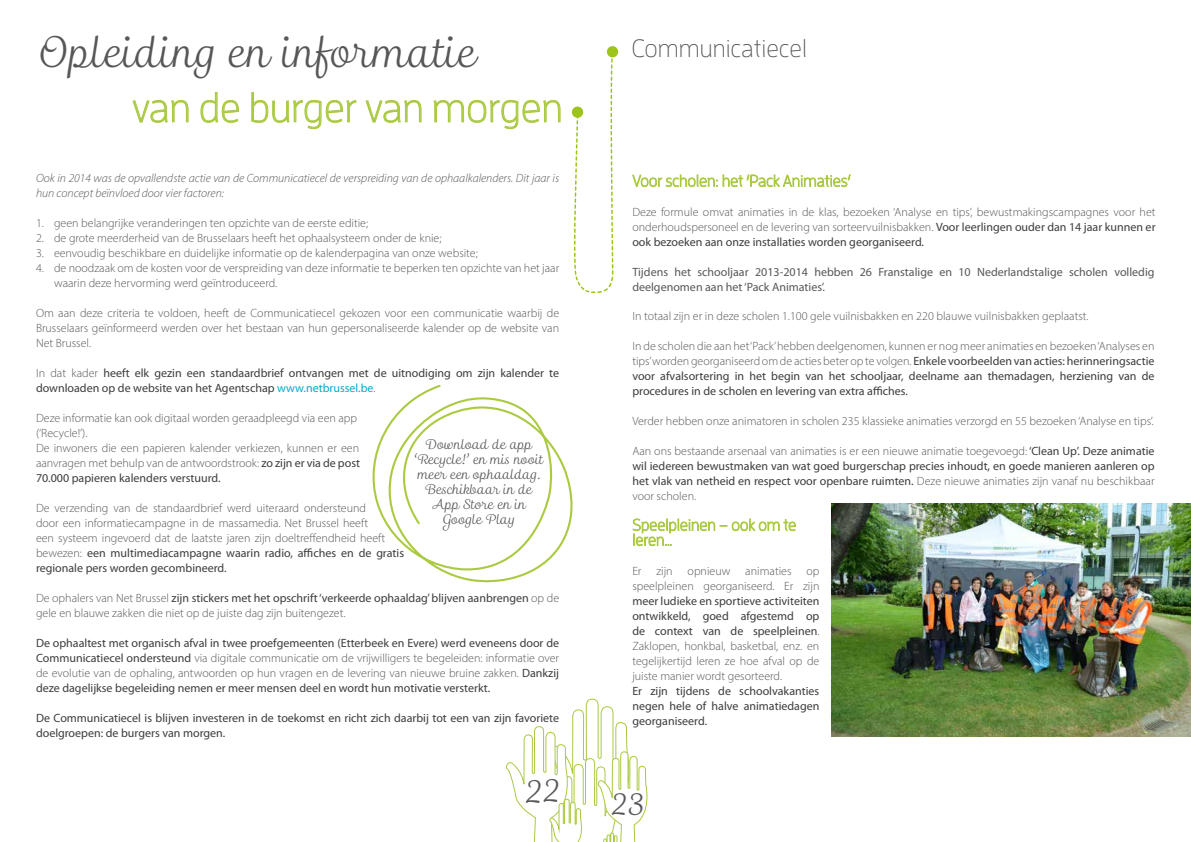
<style>
.page{position:relative;width:1191px;height:842px;background:#fff}
.page>*{position:absolute;margin:0;border:0;box-sizing:border-box;transform-origin:0 0}
.t1{font:41px "Madre Script";color:#575756}
.t2{font:300 41px "Enzo OT";color:#aaca41}
.t3{font:300 25px "Enzo OT";color:#575756}
.t4{font:300 16px/15px "Enzo OT";color:#aaca41}
.t5{font:13px/15px "Madre Script";color:#575756;text-align:center}
.t6{font:300 12px/15px "Myriad Pro";color:#575756}
.t7{font:12px/15px "Myriad Pro";color:#3c3c3b;text-align:justify}
.t8{font:italic 300 12px/15px "Myriad Pro";color:#575756}
.t9{font:12px/15px "Myriad Pro";color:#575756}
.s1{font-weight:300;color:#575756}
.s2{color:#00abce}
.s3{font-weight:400;color:#3c3c3b}
</style>
<div class="page">
<svg style="left:132px;top:100px;width:57px;height:23px"></svg>
<svg style="left:200px;top:92px;width:39px;height:31px"></svg>
<svg style="left:251px;top:92px;width:105px;height:37px"></svg>
<svg style="left:365px;top:100px;width:56px;height:23px"></svg>
<svg style="left:433px;top:100px;width:127px;height:29px"></svg>
<svg style="left:573px;top:46px;width:45px;height:247px"></svg>
<svg style="left:632px;top:174px;width:219px;height:13px"></svg>
<img style="left:831px;top:504px;width:359px;height:232px">
<svg style="left:372px;top:385px;width:133px;height:198px"></svg>
<svg style="left:505px;top:400px;width:291px;height:442px"></svg>
<h1 class="t1" style="left:36px;top:29px;width:442px">Opleiding en informatie</h1>
<h2 class="t3" style="left:631px;top:33px;width:177px">Communicatiecel</h2>
<h1 class="t2" style="left:132px;top:83px;width:432px">van de burger van morgen</h1>
<p class="t8" style="left:36px;top:171px;width:524px">Ook in 2014 was de opvallendste actie van de Communicatiecel de verspreiding van de ophaalkalenders. Dit jaar is hun concept beïnvloed door vier factoren:</p>
<p class="t6" style="left:36px;top:216px;width:334px">1. geen belangrijke veranderingen ten opzichte van de eerste editie;</p>
<p class="t6" style="left:36px;top:231px;width:407px">2. de grote meerderheid van de Brusselaars heeft het ophaalsysteem onder de knie;</p>
<p class="t6" style="left:36px;top:246px;width:443px">3. eenvoudig beschikbare en duidelijke informatie op de kalenderpagina van onze website;</p>
<p class="t6" style="left:54px;top:261px;width:507px;text-indent:-18px">4. de noodzaak om de kosten voor de verspreiding van deze informatie te beperken ten opzichte van het jaar waarin deze hervorming werd geïntroduceerd.</p>
<p class="t6" style="left:36px;top:306px;width:525px;text-align:justify">Om aan deze criteria te voldoen, heeft de Communicatiecel gekozen voor een communicatie waarbij de Brusselaars geïnformeerd werden over het bestaan van hun gepersonaliseerde kalender op de website van Net Brussel.</p>
<p class="t7" style="left:36px;top:365px;width:525px"><span class="s1">In dat kader</span> heeft elk gezin een standaardbrief ontvangen met de uitnodiging om zijn kalender te downloaden op de website van het Agentschap <span class="s2">www.netbrussel.be</span><span class="s1">.</span></p>
<p class="t6" style="left:36px;top:411px;width:326px">Deze informatie kan ook digitaal worden geraadpleegd via een app (‘Recycle!’).<br>De inwoners die een papieren kalender verkiezen, kunnen er een aanvragen met behulp van de antwoordstrook: <span class="s3">zo zijn er via de post 70.000 papieren kalenders verstuurd.</span></p>
<p class="t6" style="left:36px;top:501px;width:369px">De verzending van de standaardbrief werd uiteraard ondersteund<br>door een informatiecampagne in de massamedia. Net Brussel heeft<br>een systeem ingevoerd dat de laatste jaren zijn doeltreffendheid heeft bewezen: <span class="s3">een multimediacampagne waarin radio, affiches en de gratis regionale pers worden gecombineerd.</span></p>
<p class="t6" style="left:36px;top:591px;width:524px">De ophalers van Net Brussel <span class="s3">zijn stickers met het opschrift ‘verkeerde ophaaldag’ blijven aanbrengen</span> op de gele en blauwe zakken die niet op de juiste dag zijn buitengezet.</p>
<p class="t7" style="left:36px;top:635px;width:524px">De ophaaltest met organisch afval in twee proefgemeenten (Etterbeek en Evere) werd eveneens door de Communicatiecel ondersteund <span class="s1">via digitale communicatie om de vrijwilligers te begeleiden: informatie over de evolutie van de ophaling, antwoorden op hun vragen en de levering van nieuwe bruine zakken.</span> Dankzij deze dagelijkse begeleiding nemen er meer mensen deel en wordt hun motivatie versterkt.</p>
<p class="t7" style="left:36px;top:710px;width:525px">De Communicatiecel is blijven investeren in de toekomst en richt zich daarbij tot een van zijn favoriete doelgroepen: de burgers van morgen.</p>
<p class="t5" style="left:414px;top:437px;width:130px">Download de app ‘Recycle!’ en mis nooit meer een ophaaldag.<br>Beschikbaar in de<br>App Store en in<br>Google Play</p>
<h3 class="t4" style="left:632px;top:173px;width:220px">Voor scholen: het ‘Pack Animaties’</h3>
<p class="t6" style="left:632px;top:205px;width:525px;text-align:justify">Deze formule omvat animaties in de klas, bezoeken ‘Analyse en tips’, bewustmakingscampagnes voor het onderhoudspersoneel en de levering van sorteervuilnisbakken. <span class="s3">Voor leerlingen ouder dan 14 jaar kunnen er ook bezoeken aan onze installaties worden georganiseerd.</span></p>
<p class="t9" style="left:632px;top:265px;width:523px">Tijdens het schooljaar 2013-2014 hebben 26 Franstalige en 10 Nederlandstalige scholen volledig deelgenomen aan het ‘Pack Animaties’.</p>
<p class="t6" style="left:632px;top:309px;width:458px">In totaal zijn er in deze scholen 1.100 gele vuilnisbakken en 220 blauwe vuilnisbakken geplaatst.</p>
<p class="t7" style="left:632px;top:339px;width:524px"><span class="s1">In de scholen die aan het ‘Pack’ hebben deelgenomen, kunnen er nog meer animaties en bezoeken ‘Analyses en tips’worden georganiseerd om de acties beter op te volgen.</span> Enkele voorbeelden van acties: herinneringsactie voor afvalsortering in het begin van het schooljaar, deelname aan themadagen, herziening van de procedures in de scholen en levering van extra affiches.</p>
<p class="t6" style="left:632px;top:414px;width:523px">Verder hebben onze animatoren in scholen 235 klassieke animaties verzorgd en 55 bezoeken ‘Analyse en tips’.</p>
<p class="t7" style="left:632px;top:444px;width:523px"><span class="s1">Aan ons bestaande arsenaal van animaties is er een nieuwe animatie toegevoegd:</span> ‘Clean Up’. Deze animatie wil iedereen bewustmaken van wat goed burgerschap precies inhoudt, en goede manieren aanleren op het vlak van netheid en respect voor openbare ruimten. <span class="s1">Deze nieuwe animaties zijn vanaf nu beschikbaar voor scholen.</span></p>
<h3 class="t4" style="left:632px;top:517px;width:165px">Speelpleinen – ook om te leren…</h3>
<p class="t6" style="left:632px;top:564px;width:189px">Er zijn opnieuw animaties op speelpleinen georganiseerd. Er zijn</p>
<p class="t6" style="left:632px;top:594px;width:189px;text-align:justify"><span class="s3">meer ludieke en sportieve activiteiten ontwikkeld, goed afgestemd op de context van de speelpleinen</span>.<br>Zaklopen, honkbal, basketbal, enz. en tegelijkertijd leren ze hoe afval op de juiste manier wordt gesorteerd.</p>
<p class="t7" style="left:632px;top:684px;width:189px">Er zijn tijdens de schoolvakanties negen hele of halve animatiedagen georganiseerd.</p>
</div>
